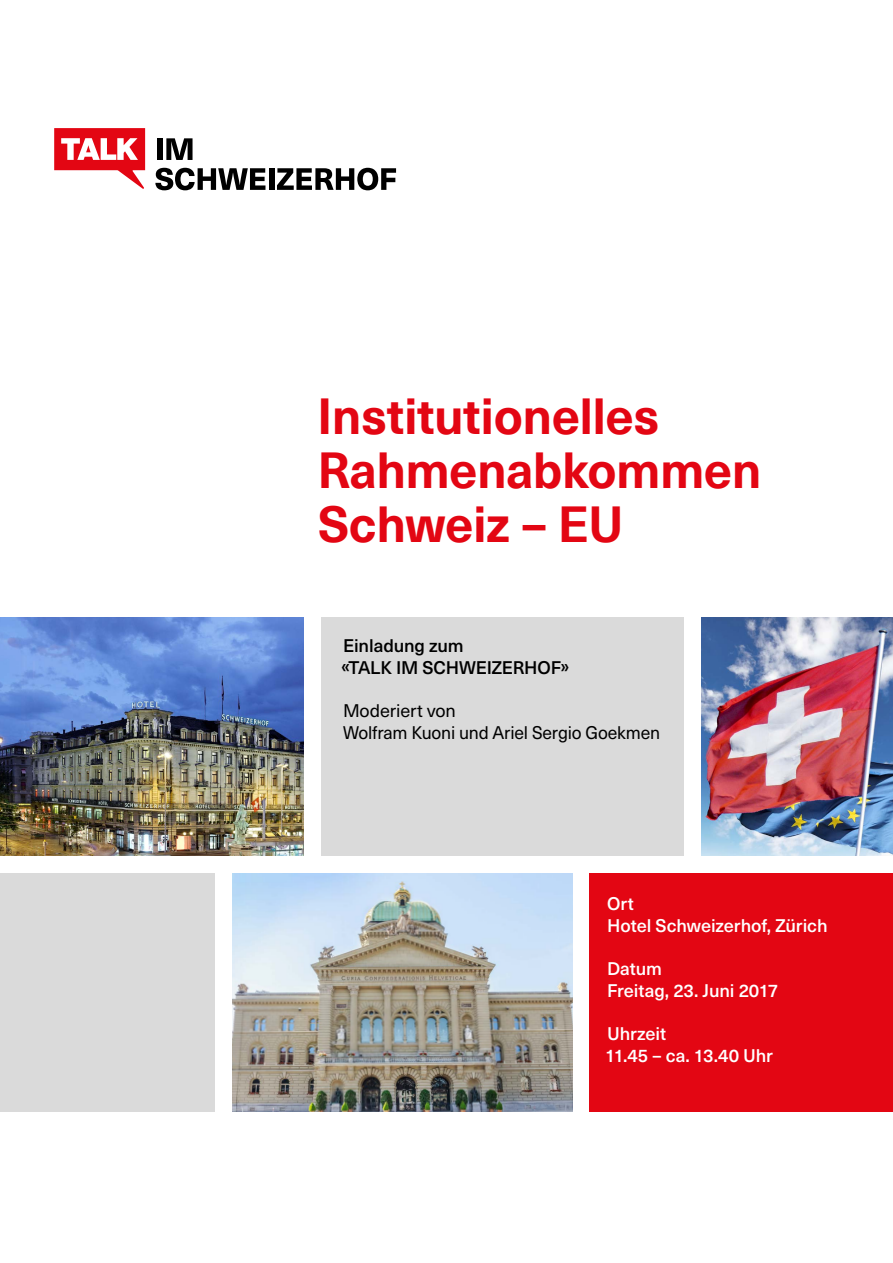
<style>
.page{position:relative;width:893px;height:1263px;background:#fff}
.page>*{position:absolute;margin:0;border:0;box-sizing:border-box;transform-origin:0 0}
.t1{font:700 49.5px/54px "Neue Haas Unica Pro";letter-spacing:-.01em;color:#e30613}
.t2{font:500 18px/21.6px "Neue Haas Unica Pro";letter-spacing:-.005em;color:#fff}
.t3{font:18px/21.6px "Neue Haas Unica Pro";letter-spacing:-.01em;color:#000}
.t4{font:500 18px/21.6px "Neue Haas Unica Pro";letter-spacing:-.01em;color:#000}
</style>
<div class="page">
<img style="left:232px;top:873px;width:340px;height:238px">
<div style="left:589px;top:873px;width:304px;height:238px;background:#e30613"></div>
<div style="left:322px;top:617px;width:362px;height:238px;background:#dadada"></div>
<img style="left:702px;top:617px;width:191px;height:238px">
<img style="left:0;top:617px;width:304px;height:238px">
<div style="left:0;top:873px;width:214px;height:238px;background:#dadada"></div>
<svg style="left:54px;top:128px;width:91px;height:61px"></svg>
<div style="left:157px;top:138px;width:5px;height:22px;background:#000"></div>
<svg style="left:166px;top:138px;width:27px;height:22px"></svg>
<svg style="left:155px;top:168px;width:110px;height:22px"></svg>
<div style="left:269px;top:168px;width:5px;height:22px;background:#000"></div>
<svg style="left:277px;top:168px;width:119px;height:22px"></svg>
<h1 class="t1" style="left:317px;top:390px;width:446px">Institutionelles<br>Rahmenabkommen<br>Schweiz – EU</h1>
<p class="t4" style="left:341px;top:635px;width:230px">Einladung zum<br>«TALK IM SCHWEIZERHOF»</p>
<p class="t3" style="left:343px;top:700px;width:319px">Moderiert von<br>Wolfram Kuoni und Ariel Sergio Goekmen</p>
<p class="t2" style="left:607px;top:893px;width:222px">Ort<br>Hotel Schweizerhof, Zürich</p>
<p class="t2" style="left:607px;top:958px;width:172px">Datum<br>Freitag, 23. Juni 2017</p>
<p class="t2" style="left:605px;top:1023px;width:169px">Uhrzeit<br>11.45 – ca. 13.40 Uhr</p>
</div>
